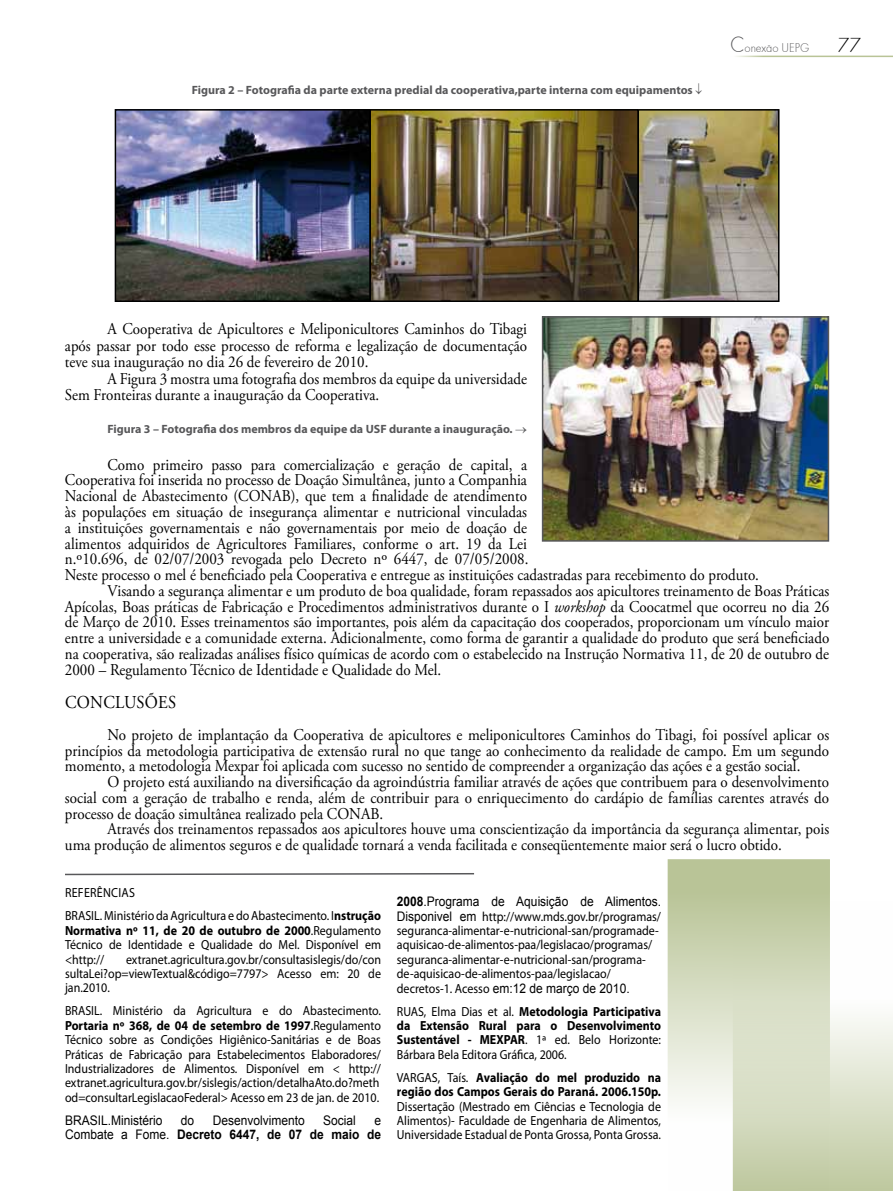
<style>
.page{position:relative;width:893px;height:1191px;background:#fff}
.page>*{position:absolute;margin:0;border:0;box-sizing:border-box;transform-origin:0 0}
.t1{font:21px "Futura TEE Ligh";color:#000}
.t2{font:18.15px "Adobe Garamond Pro";letter-spacing:.015em;color:#000;scale:.91 1}
.t3{font:16.5px/15.8px "Adobe Garamond Pro";color:#000;text-align:justify;scale:.91 1}
.t4{font:13.2px/14.4px "Myriad Pro";color:#000;text-align:justify;scale:.91 1}
.t5{font:700 13.2px/14.4px "Myriad Pro";color:#000;text-align:justify;scale:.91 1}
.t6{font:13.2px "Arial";color:#000;scale:.91 1}
.t7{font:700 13.2px/14.4px "Arial";color:#000;text-align:right;scale:.91 1}
.t8{font:13.2px "Futura TEE Ligh";color:#58585a;scale:.91 1}
.t9{font:700 12px "Myriad Pro";color:#58585a}
.s1{font-size:23.1px}
.s2{font-style:italic}
.s3{font-weight:700}
.s4{font-family:"Arial"}
.s5{font-family:"Myriad Pro"}
.s6{font-weight:400}
</style>
<div class="page">
<hr style="left:730px;top:56px;width:163px;height:1px;background:#b9c497">
<svg style="left:830px;top:1017px;width:63px;height:174px;background:#dae0c9"></svg>
<svg style="left:668px;top:859px;width:162px;height:332px;background:#d4dac0"></svg>
<img style="left:118px;top:112px;width:658px;height:187px">
<div style="left:115px;top:109px;width:256px;height:193px;border:2px solid #000"></div>
<div style="left:369px;top:109px;width:270px;height:193px;border:2px solid #000"></div>
<div style="left:637px;top:109px;width:142px;height:193px;border:2px solid #000"></div>
<img style="left:545px;top:319px;width:281px;height:219px">
<div style="left:542px;top:316px;width:287px;height:225px;border:2px solid #58585a"></div>
<svg style="left:65px;top:873px;width:410px;height:3px"></svg>
<p class="t9" style="left:192px;top:82px;width:512px">Figura 2 – Fotografia da parte externa predial da cooperativa,parte interna com equipamentos ↓</p>
<p class="t8" style="left:730px;top:40px;width:88px"><span class="s1">C</span>onexao UEPG</p>
<p class="t8" style="left:768px;top:36px;width:4px">-</p>
<p class="t1" style="left:838px;top:33px;width:25px">77</p>
<p class="t3" style="left:65px;top:321px;width:509px;line-height:16.5px;text-indent:43px">A Cooperativa de Apicultores e Meliponicultores Caminhos do Tibagi após passar por todo esse processo de reforma e legalização de documentação teve sua inauguração no dia 26 de fevereiro de 2010.</p>
<p class="t3" style="left:65px;top:371px;width:509px;line-height:16.5px;text-indent:43px">A Figura 3 mostra uma fotografia dos membros da equipe da universidade<br>Sem Fronteiras durante a inauguração da Cooperativa.</p>
<p class="t9" style="left:107px;top:421px;width:421px">Figura 3 – Fotografia dos membros da equipe da USF durante a inauguração. →</p>
<p class="t3" style="left:108px;top:457px;width:463px">Como primeiro passo para comercialização e geração de capital, a</p>
<p class="t3" style="left:65px;top:473px;width:509px">Cooperativa foi inserida no processo de Doação Simultânea, junto a Companhia</p>
<p class="t3" style="left:65px;top:489px;width:509px">Nacional de Abastecimento (CONAB), que tem a finalidade de atendimento</p>
<p class="t3" style="left:65px;top:504px;width:509px">às populações em situação de insegurança alimentar e nutricional vinculadas</p>
<p class="t3" style="left:65px;top:520px;width:509px">a instituições governamentais e não governamentais por meio de doação de</p>
<p class="t3" style="left:65px;top:536px;width:509px">alimentos adquiridos de Agricultores Familiares, conforme o art. 19 da Lei</p>
<p class="t3" style="left:65px;top:552px;width:511px">n.º10.696, de 02/07/2003 revogada pelo Decreto nº 6447, de 07/05/2008.</p>
<p class="t3" style="left:65px;top:567px;width:764px">Neste processo o mel é beneficiado pela Cooperativa e entregue as instituições cadastradas para recebimento do produto.</p>
<p class="t3" style="left:108px;top:583px;width:795px">Visando a segurança alimentar e um produto de boa qualidade, foram repassados aos apicultores treinamento de Boas Práticas</p>
<p class="t3" style="left:65px;top:599px;width:841px">Apícolas, Boas práticas de Fabricação e Procedimentos administrativos durante o I <span class="s2">workshop</span> da Coocatmel que ocorreu no dia 26</p>
<p class="t3" style="left:65px;top:615px;width:841px">de Março de 2010. Esses treinamentos são importantes, pois além da capacitação dos cooperados, proporcionam um vínculo maior</p>
<p class="t3" style="left:65px;top:630px;width:841px">entre a universidade e a comunidade externa. Adicionalmente, como forma de garantir a qualidade do produto que será beneficiado</p>
<p class="t3" style="left:65px;top:646px;width:841px">na cooperativa, são realizadas análises físico químicas de acordo com o estabelecido na Instrução Normativa 11, de 20 de outubro de</p>
<p class="t3" style="left:65px;top:662px;width:415px">2000 – Regulamento Técnico de Identidade e Qualidade do Mel.</p>
<p class="t2" style="left:65px;top:691px;width:113px">Conclus ões</p>
<p class="t3" style="left:65px;top:727px;width:841px;text-indent:43px">No projeto de implantação da Cooperativa de apicultores e meliponicultores Caminhos do Tibagi, foi possível aplicar os princípios da metodologia participativa de extensão rural no que tange ao conhecimento da realidade de campo. Em um segundo momento, a metodologia Mexpar foi aplicada com sucesso no sentido de compreender a organização das ações e a gestão social.</p>
<p class="t3" style="left:65px;top:774px;width:841px;text-indent:43px">O projeto está auxiliando na diversificação da agroindústria familiar através de ações que contribuem para o desenvolvimento social com a geração de trabalho e renda, além de contribuir para o enriquecimento do cardápio de famílias carentes através do processo de doação simultânea realizado pela CONAB.</p>
<p class="t3" style="left:65px;top:822px;width:841px;text-indent:43px">Através dos treinamentos repassados aos apicultores houve uma conscientização da importância da segurança alimentar, pois uma produção de alimentos seguros e de qualidade tornará a venda facilitada e conseqüentemente maior será o lucro obtido.</p>
<p class="t4" style="left:65px;top:885px;width:15px">Refer</p>
<p class="t4" style="left:65px;top:881px;width:349px;line-height:23px;text-indent:32px">ências<br>BRASIL. Ministério da Agricultura e do Abastecimento. I<span class="s3">nstrução</span></p>
<p class="t4" style="left:65px;top:923px;width:349px"><span class="s3">Normativa nº 11, de 20 de outubro de 2000</span>.Regulamento Técnico de Identidade e Qualidade do Mel. Disponível em &lt;http://</p>
<p class="t6" style="left:397px;top:893px;width:292px"><span class="s3">2008</span>.Programa de Aquisição de Alimentos.</p>
<p class="t4" style="left:397px;top:908px;width:292px;text-align:left"><span class="s4">Disponivel em</span> http://www.mds.gov.br/programas/ seguranca-alimentar-e-nutricional-san/programade&shy;aquisicao-de-alimentos-paa/legislacao/programas/ seguranca-alimentar-e-nutricional-san/programa&shy;de-aquisicao-de-alimentos-paa/legislacao/</p>
<p class="t6" style="left:397px;top:979px;width:257px"><span class="s5">decretos-1. Acesso</span> em:12 de março de 2010.</p>
<p class="t5" style="left:397px;top:1003px;width:292px"><span class="s6">RUAS, Elma Dias et al.</span> Metodologia Participativa da Extensão Rural para o Desenvolvimento Sustentável - MEXPAR<span class="s6">. 1ª ed. Belo Horizonte:<br>Bárbara Bela Editora Gráfica, 2006.</span></p>
<p class="t5" style="left:397px;top:1069px;width:292px"><span class="s6">VARGAS, Taís.</span> Avaliação do mel produzido na região dos Campos Gerais do Paraná. 2006.150p.</p>
<p class="t4" style="left:397px;top:1098px;width:292px">Dissertação (Mestrado em Ciências e Tecnologia de Alimentos)- Faculdade de Engenharia de Alimentos, Universidade Estadual de Ponta Grossa, Ponta Grossa.</p>
<p class="t4" style="left:65px;top:951px;width:349px;text-indent:61px">extranet.agricultura.gov.br/consultasislegis/do/con sultaLei?op=viewTextual&amp;código=7797&gt; Acesso em: 20 de jan.2010.</p>
<p class="t4" style="left:65px;top:1003px;width:349px">BRASIL. Ministério da Agricultura e do Abastecimento.<br><span class="s3">Portaria nº 368, de 04 de setembro de 1997</span>.Regulamento Técnico sobre as Condições Higiênico-Sanitárias e de Boas Práticas de Fabricação para Estabelecimentos Elaboradores/ Industrializadores de Alimentos. Disponível em &lt; http:// extranet.agricultura.gov.br/sislegis/action/detalhaAto.do?meth od=consultarLegislacaoFederal&gt; Acesso em 23 de jan. de 2010.</p>
<p class="t6" style="left:65px;top:1111px;width:108px">BRASIL.Ministério</p>
<p class="t6" style="left:181px;top:1111px;width:16px">do</p>
<p class="t6" style="left:213px;top:1111px;width:103px">Desenvolvimento</p>
<p class="t6" style="left:323px;top:1111px;width:37px">Social</p>
<p class="t7" style="left:65px;top:1113px;width:349px"><span class="s6">e<br>Combate a Fome.</span> Decreto 6447, de 07 de maio de</p>
</div>
